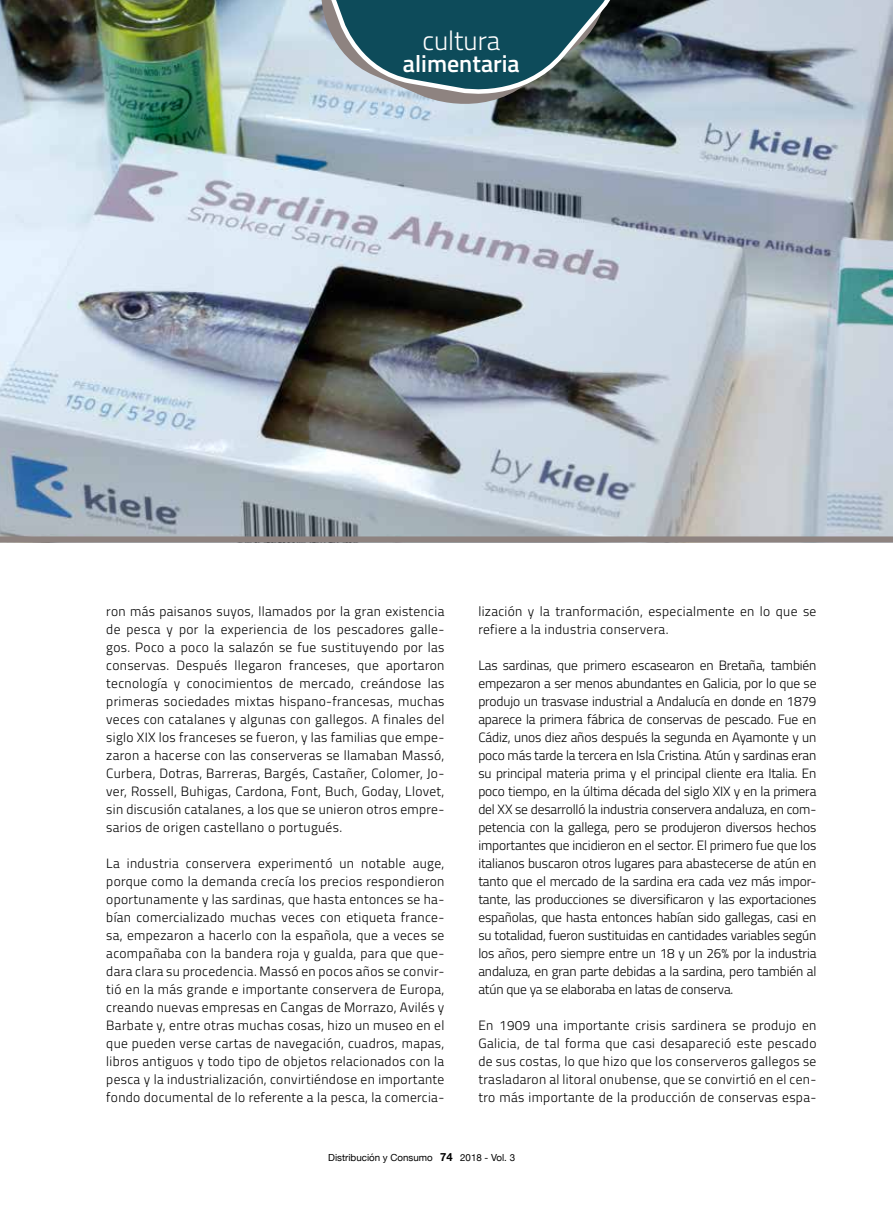
<style>
.page{position:relative;width:893px;height:1212px;background:#fff}
.page>*{position:absolute;margin:0;border:0;box-sizing:border-box;transform-origin:0 0}
.t1{font:300 27px "Titillium";color:#fff}
.t2{font:600 24px "Titillium";color:#fff}
.t3{font:300 13.5px/18px "Titillium";letter-spacing:.025em;color:#000;text-align:justify}
.t4{font:9.75px "Helvetica Neue";color:#000}
.s1{font-weight:700;font-size:11.25px}
</style>
<div class="page">
<img style="left:0;top:0;width:893px;height:536px">
<div style="left:0;top:536px;width:893px;height:6px;background:#8e8380"></div>
<svg style="left:303px;top:0;width:327px;height:120px"></svg>
<h1 class="t1" style="left:422px;top:21px;width:80px">cultura</h1>
<h2 class="t2" style="left:403px;top:46px;width:118px">alimentaria</h2>
<p class="t3" style="left:106px;top:602px;width:340px">ron más paisanos suyos, llamados por la gran existencia de pesca y por la experiencia de los pescadores galle&shy;gos. Poco a poco la salazón se fue sustituyendo por las conservas. Después llegaron franceses, que aportaron tecnología y conocimientos de mercado, creándose las primeras sociedades mixtas hispano-francesas, muchas veces con catalanes y algunas con gallegos. A finales del siglo XIX los franceses se fueron, y las familias que empe&shy;zaron a hacerse con las conserveras se llamaban Massó, Curbera, Dotras, Barreras, Bargés, Castañer, Colomer, Jo&shy;ver, Rossell, Buhigas, Cardona, Font, Buch, Goday, Llovet, sin discusión catalanes, a los que se unieron otros empre&shy;sarios de origen castellano o portugués.</p>
<p class="t3" style="left:106px;top:854px;width:340px">La industria conservera experimentó un notable auge, porque como la demanda crecía los precios respondieron oportunamente y las sardinas, que hasta entonces se ha&shy;bían comercializado muchas veces con etiqueta france&shy;sa, empezaron a hacerlo con la española, que a veces se acompañaba con la bandera roja y gualda, para que que&shy;dara clara su procedencia. Massó en pocos años se convir&shy;tió en la más grande e importante conservera de Europa, creando nuevas empresas en Cangas de Morrazo, Avilés y Barbate y, entre otras muchas cosas, hizo un museo en el que pueden verse cartas de navegación, cuadros, mapas, libros antiguos y todo tipo de objetos relacionados con la pesca y la industrialización, convirtiéndose en importante fondo documental de lo referente a la pesca, la comercia-</p>
<p class="t3" style="left:478px;top:602px;width:340px">lización y la tranformación, especialmente en lo que se refiere a la industria conservera.</p>
<p class="t3" style="left:478px;top:656px;width:340px">Las sardinas, que primero escasearon en Bretaña, también empezaron a ser menos abundantes en Galicia, por lo que se produjo un trasvase industrial a Andalucía en donde en 1879 aparece la primera fábrica de conservas de pescado. Fue en Cádiz, unos diez años después la segunda en Ayamonte y un poco más tarde la tercera en Isla Cristina. Atún y sardinas eran su principal materia prima y el principal cliente era Italia. En poco tiempo, en la última década del siglo XIX y en la primera del XX se desarrolló la industria conservera andaluza, en com&shy;petencia con la gallega, pero se produjeron diversos hechos importantes que incidieron en el sector. El primero fue que los italianos buscaron otros lugares para abastecerse de atún en tanto que el mercado de la sardina era cada vez más impor&shy;tante, las producciones se diversificaron y las exportaciones españolas, que hasta entonces habían sido gallegas, casi en su totalidad, fueron sustituidas en cantidades variables según los años, pero siempre entre un 18 y un 26% por la industria andaluza, en gran parte debidas a la sardina, pero también al atún que ya se elaboraba en latas de conserva.</p>
<p class="t3" style="left:478px;top:1016px;width:340px">En 1909 una importante crisis sardinera se produjo en Galicia, de tal forma que casi desapareció este pescado de sus costas, lo que hizo que los conserveros gallegos se trasladaron al litoral onubense, que se convirtió en el cen&shy;tro más importante de la producción de conservas espa-</p>
<p class="t4" style="left:328px;top:1150px;width:126px">Distribución y Consumo <span class="s1">74</span></p>
<p class="t4" style="left:460px;top:1150px;width:56px">2018 - Vol. 3</p>
</div>
